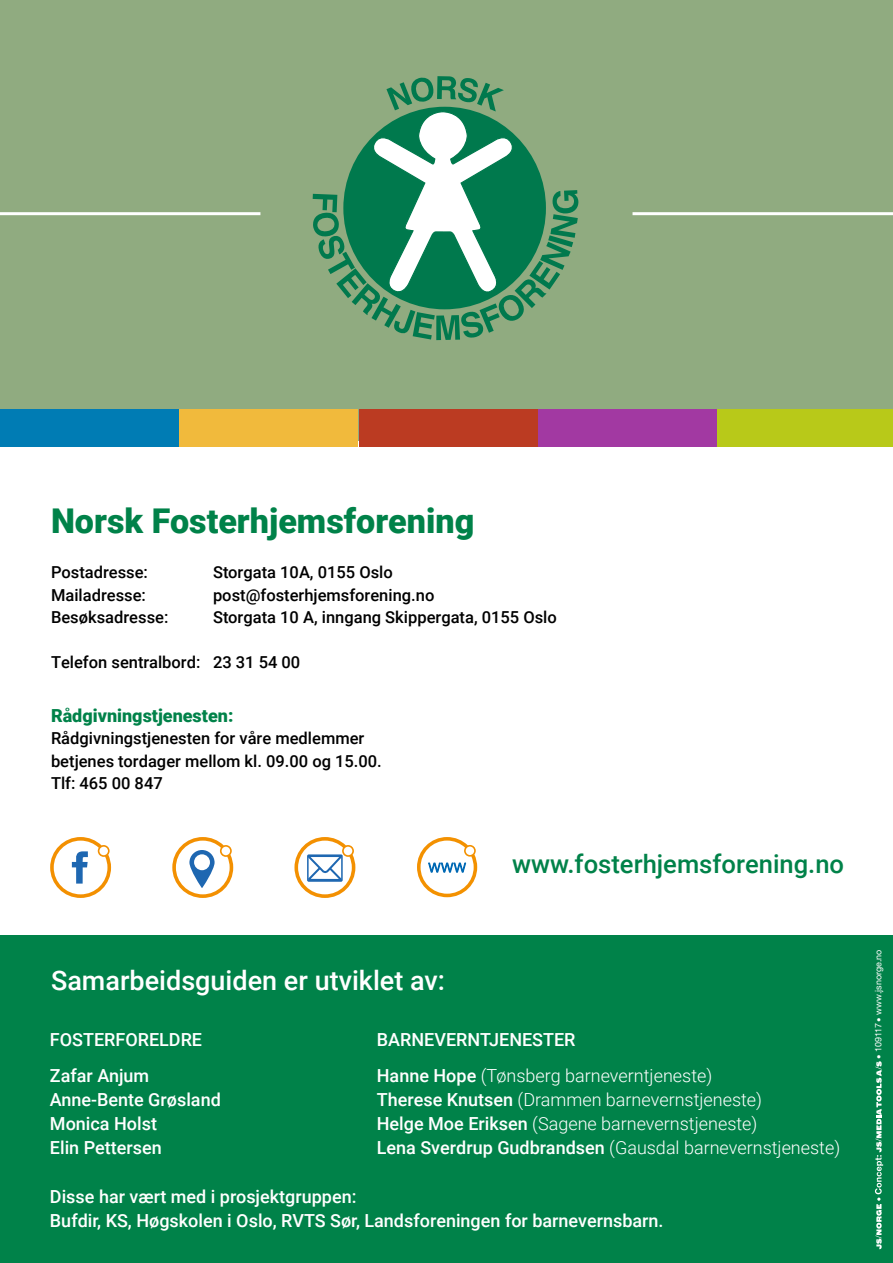
<style>
.page{position:relative;width:893px;height:1263px;background:#fff}
.page>*{position:absolute;margin:0;border:0;box-sizing:border-box;transform-origin:0 0}
.t1{font:900 34.2px "Roboto";color:#008249}
.t2{font:500 27px "Roboto";color:#fff}
.t3{font:500 25.65px "Roboto";color:#008249}
.t4{font:500 18px/24px "Roboto";color:#fff}
.t5{font:300 18px/24px "Roboto";color:#fff}
.t6{font:900 18px "Roboto";color:#008249}
.t7{font:500 16.5px/22.5px "Roboto";color:#000}
.t8{font:9px "Helvetica Neue CE";color:#fff}
.s1{font-weight:300}
.s2{font-weight:500}
</style>
<div class="page">
<div style="left:0;top:0;width:893px;height:440px;background:#90ab80"></div>
<svg style="left:313px;top:76px;width:266px;height:264px"></svg>
<div style="left:0;top:409px;width:179px;height:37px;background:#007cb4"></div>
<div style="left:179px;top:409px;width:179px;height:37px;background:#f1ba3c"></div>
<div style="left:359px;top:409px;width:179px;height:37px;background:#bb3b22"></div>
<div style="left:538px;top:409px;width:179px;height:37px;background:#a239a2"></div>
<div style="left:717px;top:409px;width:176px;height:37px;background:#b8c919"></div>
<hr style="left:0;top:212px;width:260px;height:3px;background:#fff">
<hr style="left:632px;top:212px;width:261px;height:3px;background:#fff">
<div style="left:0;top:935px;width:893px;height:328px;background:#008249"></div>
<svg style="left:50px;top:837px;width:61px;height:61px"></svg>
<svg style="left:172px;top:837px;width:61px;height:61px"></svg>
<svg style="left:294px;top:837px;width:61px;height:61px"></svg>
<svg style="left:417px;top:837px;width:60px;height:60px"></svg>
<svg style="left:875px;top:1061px;width:8px;height:188px"></svg>
<h1 class="t1" style="left:51px;top:497px;width:425px">Norsk Fosterhjemsforening</h1>
<p class="t7" style="left:51px;top:560px;width:99px">Postadresse:</p>
<p class="t7" style="left:213px;top:560px;width:181px">Storgata 10A, 0155 Oslo</p>
<p class="t7" style="left:51px;top:583px;width:96px">Mailadresse:</p>
<p class="t7" style="left:213px;top:583px;width:223px">post@fosterhjemsforening.no</p>
<p class="t7" style="left:51px;top:605px;width:119px">Besøksadresse:</p>
<p class="t7" style="left:213px;top:605px;width:345px">Storgata 10 A, inngang Skippergata, 0155 Oslo</p>
<p class="t7" style="left:51px;top:650px;width:251px">Telefon sentralbord: 23 31 54 00</p>
<p class="t6" style="left:51px;top:703px;width:184px">Rådgivningstjenesten:</p>
<p class="t7" style="left:51px;top:727px;width:332px">Rådgivningstjenesten for våre medlemmer betjenes tordager mellom kl. 09.00 og 15.00.<br>Tlf: 465 00 847</p>
<h2 class="t2" style="left:51px;top:961px;width:395px">Samarbeidsguiden er utviklet av:</h2>
<h3 class="t3" style="left:512px;top:846px;width:334px">www.fosterhjemsforening.no</h3>
<p class="t4" style="left:50px;top:1021px;width:154px;line-height:36px">FOSTERFORELDRE<br>Zafar Anjum</p>
<p class="t4" style="left:50px;top:1087px;width:172px">Anne-Bente Grøsland<br>Monica Holst<br>Elin Pettersen</p>
<p class="t4" style="left:377px;top:1021px;width:337px;line-height:36px">BARNEVERNTJENESTER<br>Hanne Hope <span class="s1">(Tønsberg barneverntjeneste)</span></p>
<p class="t5" style="left:377px;top:1087px;width:465px"><span class="s2">Therese Knutsen</span> (Drammen barnevernstjeneste)<br><span class="s2">Helge Moe Eriksen</span> (Sagene barnevernstjeneste)<br><span class="s2">Lena Sverdrup Gudbrandsen</span> (Gausdal barnevernstjeneste)</p>
<p class="t4" style="left:50px;top:1184px;width:615px">Disse har vært med i prosjektgruppen:<br>Bufdir, KS, Høgskolen i Oslo, RVTS Sør, Landsforeningen for barnevernsbarn.</p>
<p class="t8" style="left:873px;top:1059px;width:111px;rotate:-90deg">• 109117 • www.jsnorge.no</p>
</div>
